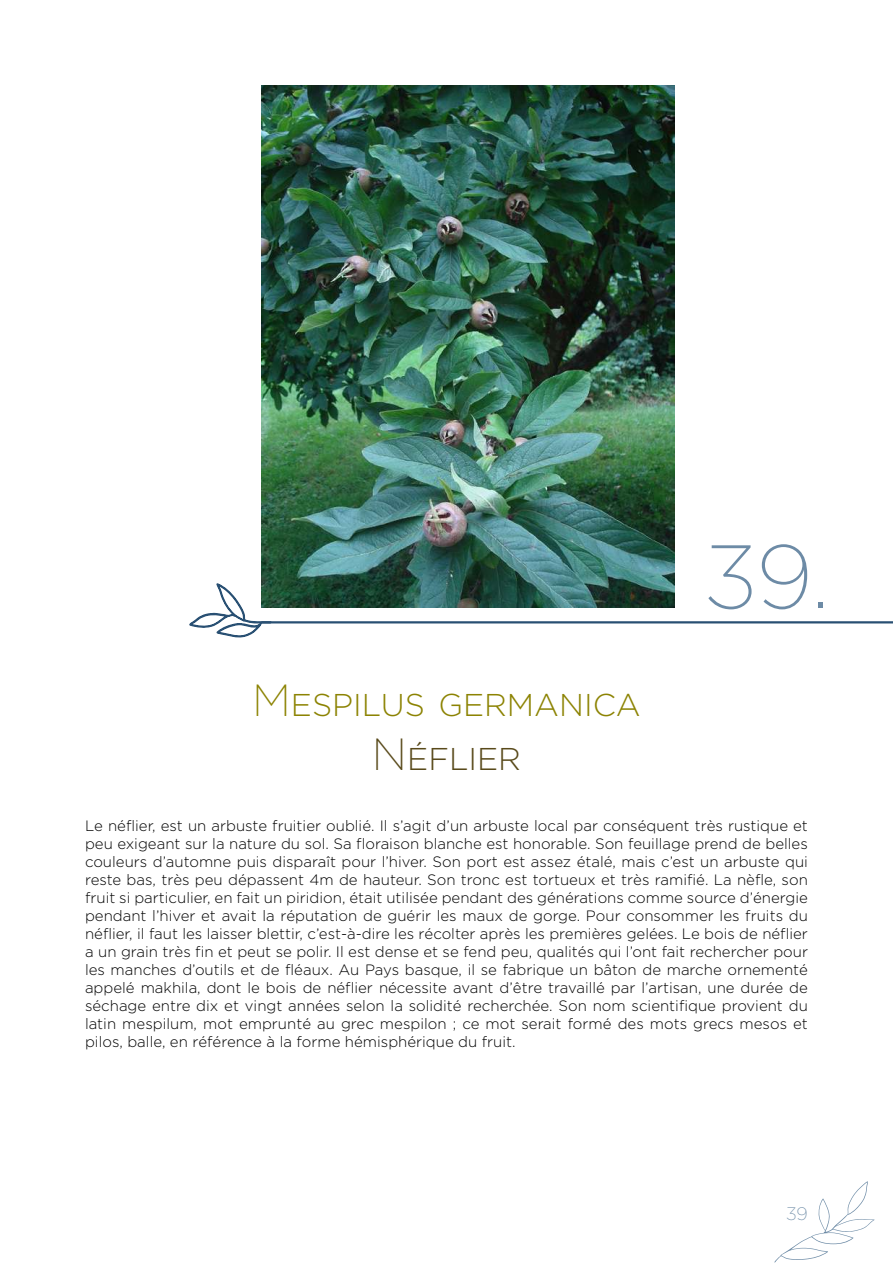
<style>
.page{position:relative;width:893px;height:1263px;background:#fff}
.page>*{position:absolute;margin:0;border:0;box-sizing:border-box;transform-origin:0 0}
.t1{font:200 90px "Gotham";color:#6d8ba6}
.t2{font:300 31.5px/54px "Gotham";color:#8c8303;text-align:center}
.t3{font:200 18px "Gotham";color:#6d8ba6}
.t4{font:300 15px/18px "Gotham";color:#000;text-align:justify}
.s1{font-weight:200;font-size:45px}
.s2{font-weight:200;font-size:45px;color:#594a1b}
.s3{color:#594a1b}
</style>
<div class="page">
<svg style="left:774px;top:1181px;width:101px;height:81px"></svg>
<img style="left:262px;top:85px;width:412px;height:522px">
<hr style="left:261px;top:621px;width:632px;height:2px;background:#295073">
<svg style="left:189px;top:582px;width:85px;height:56px"></svg>
<h2 class="t2" style="left:252px;top:678px;width:390px"><span class="s1">M</span> ESPILUS GERMANICA<br><span class="s2">N</span><span class="s3">ÉFLIER</span></h2>
<h1 class="t1" style="left:706px;top:528px;width:125px">39.</h1>
<p class="t4" style="left:85px;top:816px;width:724px">Le néflier, est un arbuste fruitier oublié. Il s’agit d’un arbuste local par conséquent très rustique et peu exigeant sur la nature du sol. Sa floraison blanche est honorable. Son feuillage prend de belles couleurs d’automne puis disparaît pour l’hiver. Son port est assez étalé, mais c’est un arbuste qui reste bas, très peu dépassent 4m de hauteur. Son tronc est tortueux et très ramifié. La nèfle, son fruit si particulier, en fait un piridion, était utilisée pendant des générations comme source d’énergie pendant l’hiver et avait la réputation de guérir les maux de gorge. Pour consommer les fruits du néflier, il faut les laisser blettir, c’est-à-dire les récolter après les premières gelées. Le bois de néflier a un grain très fin et peut se polir. Il est dense et se fend peu, qualités qui l’ont fait rechercher pour les manches d’outils et de fléaux. Au Pays basque, il se fabrique un bâton de marche ornementé appelé makhila, dont le bois de néflier nécessite avant d’être travaillé par l’artisan, une durée de séchage entre dix et vingt années selon la solidité recherchée. Son nom scientifique provient du latin mespilum, mot emprunté au grec mespilon ; ce mot serait formé des mots grecs mesos et pilos, balle, en référence à la forme hémisphérique du fruit.</p>
<p class="t3" style="left:786px;top:1203px;width:23px">39</p>
</div>
